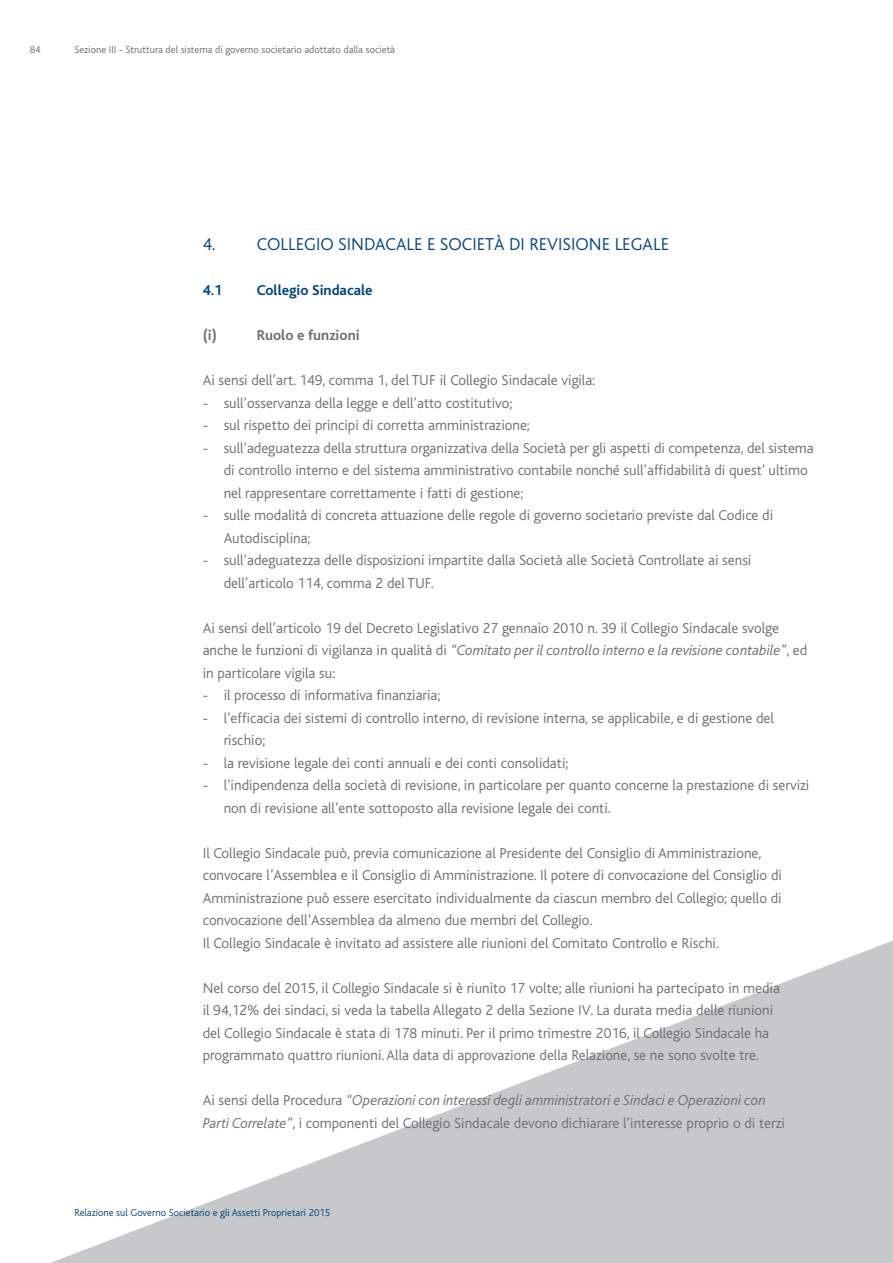
<style>
.page{position:relative;width:893px;height:1263px;background:#fff}
.page>*{position:absolute;margin:0;border:0;box-sizing:border-box;transform-origin:0 0}
.t1{font:300 18px "Bliss";color:#00447c}
.t2{font:300 15px/22.5px "Bliss";color:#6d6e71}
.t3{font:700 15px "Bliss";color:#00447c}
.t4{font:700 15px "Bliss";color:#6d6e71}
.t5{font:300 10.5px "Bliss";color:#6d6e71}
.t6{font:300 10.5px "Bliss";color:#00447c}
.s1{font-style:italic}
</style>
<div class="page">
<svg style="left:50px;top:940px;width:843px;height:323px"></svg>
<p class="t5" style="left:30px;top:44px;width:12px">84</p>
<p class="t5" style="left:74px;top:44px;width:322px">Sezione III - Struttura del sistema di governo societario adottato dalla società</p>
<p class="t1" style="left:203px;top:235px;width:75px">4. Collegio</p>
<p class="t1" style="left:338px;top:235px;width:19px">Sindacale</p>
<p class="t1" style="left:427px;top:235px;width:32px">e Società</p>
<p class="t1" style="left:509px;top:235px;width:40px">di Revisione</p>
<p class="t1" style="left:615px;top:235px;width:18px">Legale</p>
<p class="t3" style="left:203px;top:282px;width:21px">4.1</p>
<p class="t3" style="left:257px;top:282px;width:117px">Collegio Sindacale</p>
<p class="t4" style="left:203px;top:327px;width:16px">(i)</p>
<p class="t4" style="left:257px;top:327px;width:104px">Ruolo e funzioni</p>
<p class="t2" style="left:203px;top:369px;width:394px">Ai sensi dell’art. 149, comma 1, del TUF il Collegio Sindacale vigila:</p>
<p class="t2" style="left:203px;top:392px;width:311px">- sull’osservanza della legge e dell’atto costitutivo;</p>
<p class="t2" style="left:203px;top:414px;width:329px">- sul rispetto dei principi di corretta amministrazione;</p>
<p class="t2" style="left:224px;top:437px;width:592px;text-indent:-21px">- sull’adeguatezza della struttura organizzativa della Società per gli aspetti di competenza, del sistema di controllo interno e del sistema amministrativo contabile nonché sull’affidabilità di quest’ ultimo nel rappresentare correttamente i fatti di gestione;</p>
<p class="t2" style="left:224px;top:504px;width:551px;text-indent:-21px">- sulle modalità di concreta attuazione delle regole di governo societario previste dal Codice di<br>Autodisciplina;</p>
<p class="t2" style="left:224px;top:549px;width:529px;text-indent:-21px">- sull’adeguatezza delle disposizioni impartite dalla Società alle Società Controllate ai sensi dell’articolo 114, comma 2 del TUF.</p>
<p class="t2" style="left:203px;top:617px;width:606px">Ai sensi dell’articolo 19 del Decreto Legislativo 27 gennaio 2010 n. 39 il Collegio Sindacale svolge anche le funzioni di vigilanza in qualità di <span class="s1">“Comitato per il controllo interno e la revisione contabile”</span>, ed in particolare vigila su:</p>
<p class="t2" style="left:203px;top:684px;width:239px">- il processo di informativa finanziaria;</p>
<p class="t2" style="left:224px;top:707px;width:552px;text-indent:-21px">- l’efficacia dei sistemi di controllo interno, di revisione interna, se applicabile, e di gestione del rischio;</p>
<p class="t2" style="left:203px;top:752px;width:367px">- la revisione legale dei conti annuali e dei conti consolidati;</p>
<p class="t2" style="left:224px;top:774px;width:587px;text-indent:-21px">- l’indipendenza della società di revisione, in particolare per quanto concerne la prestazione di servizi non di revisione all’ente sottoposto alla revisione legale dei conti.</p>
<p class="t2" style="left:203px;top:842px;width:581px">Il Collegio Sindacale può, previa comunicazione al Presidente del Consiglio di Amministrazione, convocare l’Assemblea e il Consiglio di Amministrazione. Il potere di convocazione del Consiglio di Amministrazione può essere esercitato individualmente da ciascun membro del Collegio; quello di convocazione dell’Assemblea da almeno due membri del Collegio.<br>Il Collegio Sindacale è invitato ad assistere alle riunioni del Comitato Controllo e Rischi.</p>
<p class="t2" style="left:203px;top:977px;width:579px">Nel corso del 2015, il Collegio Sindacale si è riunito 17 volte; alle riunioni ha partecipato in media il 94,12% dei sindaci, si veda la tabella Allegato 2 della Sezione IV. La durata media delle riunioni del Collegio Sindacale è stata di 178 minuti. Per il primo trimestre 2016, il Collegio Sindacale ha programmato quattro riunioni. Alla data di approvazione della Relazione, se ne sono svolte tre.</p>
<p class="t2" style="left:203px;top:1089px;width:584px">Ai sensi della Procedura <span class="s1">“Operazioni con interessi degli amministratori e Sindaci e Operazioni con<br>Parti Correlate”</span>, i componenti del Collegio Sindacale devono dichiarare l’interesse proprio o di terzi</p>
<p class="t6" style="left:74px;top:1207px;width:257px">Relazione sul Governo Societario e gli Assetti Proprietari 2015</p>
</div>
